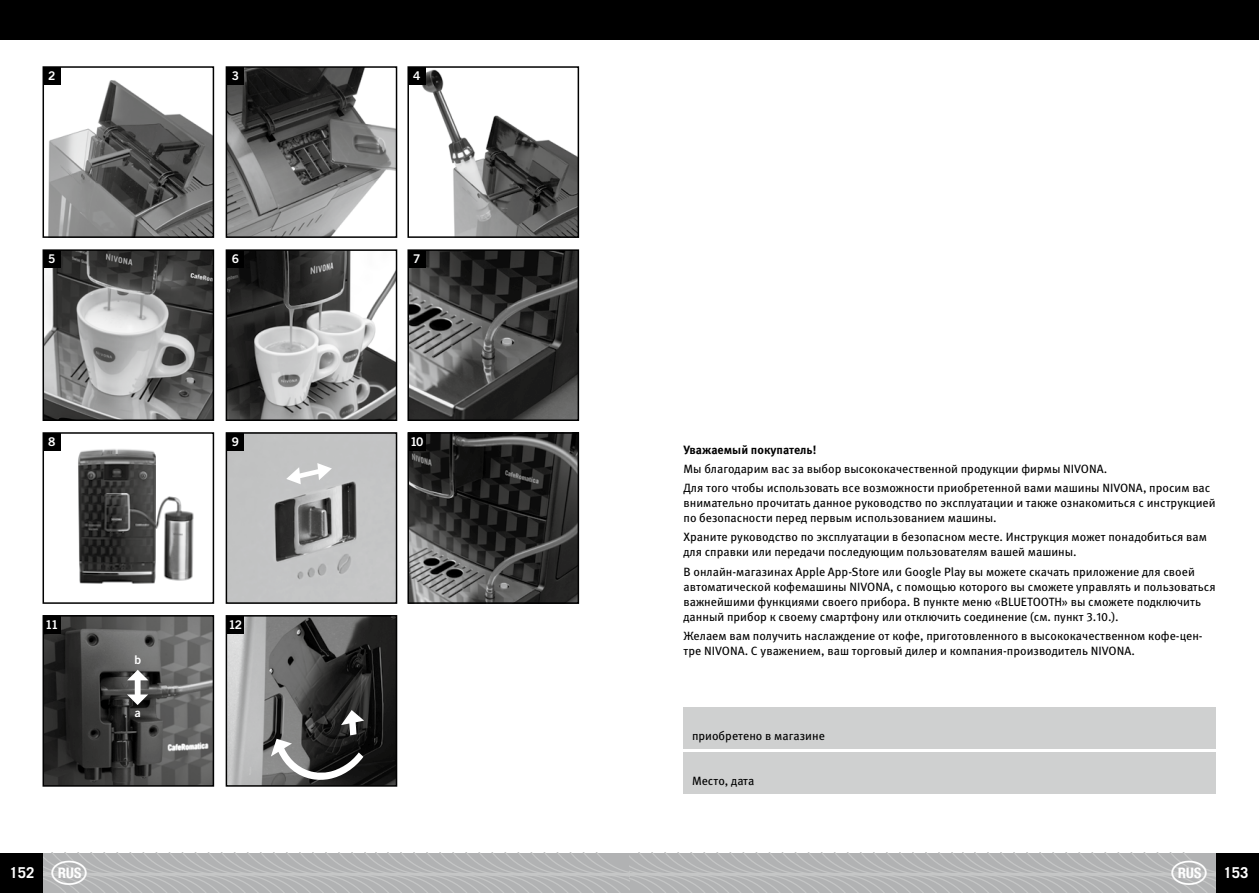
<style>
.page{position:relative;width:1259px;height:893px;background:#fff}
.page>*{position:absolute;margin:0;border:0;box-sizing:border-box;transform-origin:0 0}
.t1{font:700 15px "Trade Gothic LT Std";color:#fff}
.t2{font:12px/15px "Meta Pro";color:#000}
.t3{font:700 12px "Meta Pro";color:#000}
.t4{font:12px "Trade Gothic LT Std Bd 2";color:#fff}
</style>
<div class="page">
<img style="left:48px;top:69px;width:163px;height:166px">
<div style="left:43px;top:66px;width:171px;height:172px;border:2px solid #000"></div>
<img style="left:46px;top:252px;width:165px;height:166px">
<div style="left:43px;top:249px;width:171px;height:172px;border:2px solid #000"></div>
<img style="left:78px;top:449px;width:116px;height:135px">
<div style="left:43px;top:432px;width:171px;height:172px;border:2px solid #000"></div>
<img style="left:46px;top:618px;width:165px;height:166px">
<div style="left:43px;top:615px;width:171px;height:172px;border:2px solid #000"></div>
<img style="left:422px;top:69px;width:154px;height:166px">
<div style="left:407px;top:66px;width:172px;height:172px;border:2px solid #000"></div>
<img style="left:410px;top:252px;width:166px;height:166px">
<div style="left:407px;top:249px;width:172px;height:172px;border:2px solid #000"></div>
<img style="left:410px;top:435px;width:166px;height:166px">
<div style="left:407px;top:432px;width:172px;height:172px;border:2px solid #000"></div>
<img style="left:229px;top:69px;width:165px;height:166px">
<div style="left:226px;top:66px;width:171px;height:172px;border:2px solid #000"></div>
<img style="left:229px;top:252px;width:165px;height:166px">
<div style="left:226px;top:249px;width:171px;height:172px;border:2px solid #000"></div>
<img style="left:229px;top:435px;width:165px;height:166px">
<div style="left:226px;top:432px;width:171px;height:172px;border:2px solid #000"></div>
<img style="left:229px;top:618px;width:165px;height:166px">
<div style="left:226px;top:615px;width:171px;height:172px;border:2px solid #000"></div>
<svg style="left:127px;top:670px;width:21px;height:35px"></svg>
<svg style="left:271px;top:710px;width:93px;height:70px;background:#5b5b5a"></svg>
<svg style="left:286px;top:463px;width:46px;height:21px"></svg>
<div style="left:43px;top:68px;width:17px;height:17px;background:#000"></div>
<div style="left:43px;top:250px;width:17px;height:17px;background:#000"></div>
<div style="left:43px;top:433px;width:17px;height:17px;background:#000"></div>
<div style="left:43px;top:616px;width:17px;height:17px;background:#000"></div>
<div style="left:227px;top:68px;width:17px;height:17px;background:#000"></div>
<div style="left:227px;top:250px;width:17px;height:17px;background:#000"></div>
<div style="left:227px;top:433px;width:17px;height:17px;background:#000"></div>
<div style="left:227px;top:616px;width:17px;height:17px;background:#000"></div>
<div style="left:408px;top:68px;width:17px;height:17px;background:#000"></div>
<div style="left:408px;top:250px;width:17px;height:17px;background:#000"></div>
<div style="left:408px;top:433px;width:17px;height:17px;background:#000"></div>
<div style="left:0;top:0;width:1258px;height:40px;background:#000"></div>
<div style="left:1216px;top:853px;width:42px;height:40px;background:#000"></div>
<div style="left:0;top:853px;width:42px;height:40px;background:#000"></div>
<div style="left:683px;top:707px;width:533px;height:41px;background:#cfd0d0"></div>
<div style="left:683px;top:753px;width:533px;height:41px;background:#cfd0d0"></div>
<svg style="left:42px;top:853px;width:1174px;height:40px;background:#b5b6b7"></svg>
<p class="t4" style="left:48px;top:69px;width:9px">2</p>
<p class="t4" style="left:232px;top:69px;width:9px">3</p>
<p class="t4" style="left:413px;top:69px;width:9px">4</p>
<p class="t4" style="left:48px;top:252px;width:9px">5</p>
<p class="t4" style="left:232px;top:252px;width:9px">6</p>
<p class="t4" style="left:413px;top:252px;width:9px">7</p>
<p class="t4" style="left:48px;top:434px;width:9px">8</p>
<p class="t4" style="left:45px;top:617px;width:15px">11</p>
<p class="t4" style="left:134px;top:653px;width:8px">b</p>
<p class="t4" style="left:232px;top:434px;width:9px">9</p>
<p class="t4" style="left:229px;top:617px;width:15px">12</p>
<p class="t4" style="left:410px;top:434px;width:15px">10</p>
<p class="t3" style="left:683px;top:442px;width:134px">Уважаемый покупатель!</p>
<p class="t2" style="left:683px;top:459px;width:528px;line-height:19.2px">Мы благодарим вас за выбор высококачественной продукции фирмы NIVONA.<br>Для того чтобы использовать все возможности приобретенной вами машины NIVONA, просим вас</p>
<p class="t2" style="left:683px;top:495px;width:533px">внимательно прочитать данное руководство по эксплуатации и также ознакомиться с инструкцией по безопасности перед первым использованием машины.</p>
<p class="t2" style="left:683px;top:530px;width:525px">Храните руководство по эксплуатации в безопасном месте. Инструкция может понадобиться вам для справки или передачи последующим пользователям вашей машины.</p>
<p class="t2" style="left:683px;top:564px;width:533px">В онлайн-магазинах Apple App-Store или Google Play вы можете скачать приложение для своей автоматической кофемашины NIVONA, с помощью которого вы сможете управлять и пользоваться важнейшими функциями своего прибора. В пункте меню «BLUETOOTH» вы сможете подключить данный прибор к своему смартфону или отключить соединение (см. пункт 3.10.).</p>
<p class="t2" style="left:683px;top:628px;width:520px">Желаем вам получить наслаждение от кофе, приготовленного в высококачественном кофе-цен&shy;тре NIVONA. С уважением, ваш торговый дилер и компания-производитель NIVONA.</p>
<p class="t4" style="left:135px;top:705px;width:7px">a</p>
<p class="t2" style="left:692px;top:728px;width:134px">приобретено в магазине</p>
<p class="t2" style="left:692px;top:774px;width:64px">Место, дата</p>
<p class="t1" style="left:9px;top:863px;width:27px">152</p>
<p class="t1" style="left:1223px;top:863px;width:27px">153</p>
</div>
